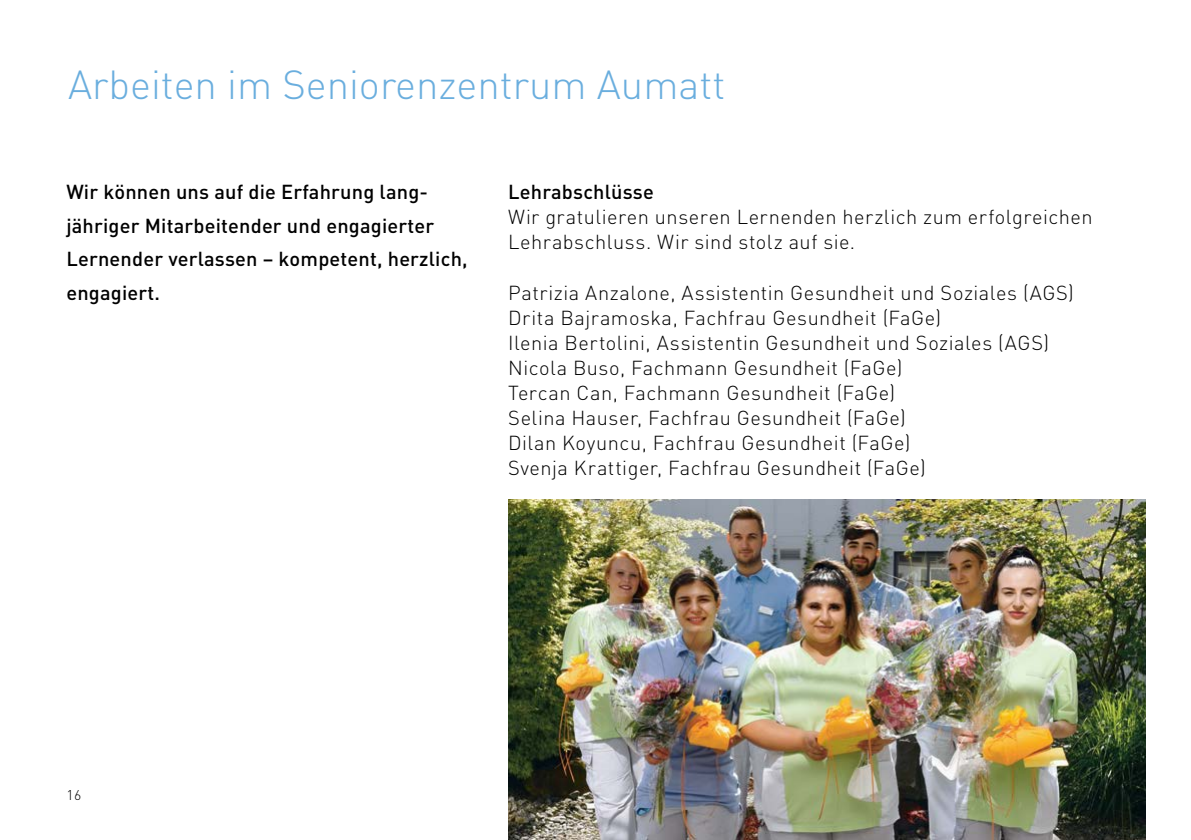
<style>
.page{position:relative;width:1191px;height:840px;background:#fff}
.page>*{position:absolute;margin:0;border:0;box-sizing:border-box;transform-origin:0 0}
.t1{font:300 40px "DIN Pro";color:#6aaede}
.t2{font:300 20px/25px "DIN Pro";letter-spacing:.025em;color:#000}
.t3{font:500 20px/33.4px "DIN Pro";letter-spacing:.01em;color:#000}
.t4{font:300 14px "DIN Pro";color:#000}
</style>
<div class="page">
<img style="left:508px;top:499px;width:637px;height:340px">
<h1 class="t1" style="left:68px;top:58px;width:659px">Arbeiten im Seniorenzentrum Aumatt</h1>
<p class="t3" style="left:66px;top:174px;width:403px">Wir können uns auf die Erfahrung lang&shy;jähriger Mitarbeitender und engagierter Lernender verlassen – kompetent, herzlich, engagiert.</p>
<p class="t3" style="left:508px;top:174px;width:147px">Lehrabschlüsse</p>
<p class="t2" style="left:508px;top:204px;width:586px">Wir gratulieren unseren Lernenden herzlich zum erfolgreichen<br>Lehrabschluss. Wir sind stolz auf sie.</p>
<p class="t2" style="left:508px;top:279px;width:567px">Patrizia Anzalone, Assistentin Gesundheit und Soziales (AGS)<br>Drita Bajramoska, Fachfrau Gesundheit (FaGe)<br>Ilenia Bertolini, Assistentin Gesundheit und Soziales (AGS)<br>Nicola Buso, Fachmann Gesundheit (FaGe)<br>Tercan Can, Fachmann Gesundheit (FaGe)<br>Selina Hauser, Fachfrau Gesundheit (FaGe)<br>Dilan Koyuncu, Fachfrau Gesundheit (FaGe)<br>Svenja Krattiger, Fachfrau Gesundheit (FaGe)</p>
<p class="t4" style="left:66px;top:784px;width:17px">16</p>
</div>
